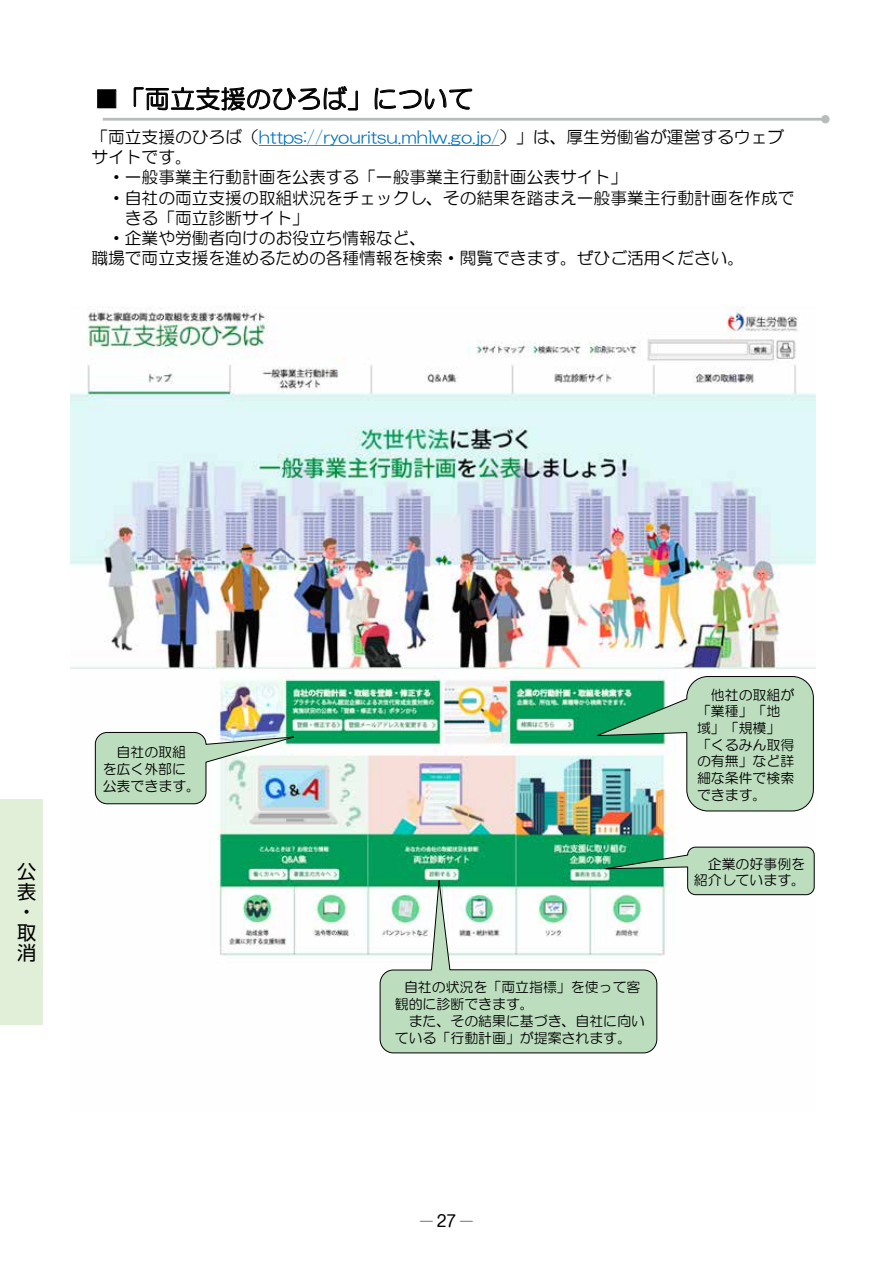
<style>
.page{position:relative;width:893px;height:1263px;background:#fff}
.page>*{position:absolute;margin:0;border:0;box-sizing:border-box;transform-origin:0 0}
.t1{font:25.05px "HG Maru Gothic MPRO";letter-spacing:.005em;color:#000}
.t2{font:19.2px/20.1px "UD Shin Go Pro";color:#000}
.t3{font:16.8px "HG Maru Gothic MPRO";color:#000}
.t4{font:16.8px "HG Maru Gothic MPRO";color:#0070bc}
.t5{font:13.95px/16.8px "HG Maru Gothic MPRO";color:#000}
.t6{font:12.75px "Shin M Go Pro";color:#000}
.s1{color:#000}
.s2{font-size:15.9px}
</style>
<div class="page">
<img style="left:71px;top:306px;width:745px;height:748px">
<svg style="left:134px;top:86px;width:224px;height:25px"></svg>
<svg style="left:374px;top:87px;width:98px;height:23px"></svg>
<hr style="left:103px;top:118px;width:722px;height:3px;background:#babbbb">
<div style="left:821px;top:115px;width:8px;height:8px;background:#babbbb;border-radius:50%"></div>
<svg style="left:259px;top:145px;width:241px;height:1px"></svg>
<svg style="left:95px;top:732px;width:206px;height:72px;background:#bddac9"></svg>
<svg style="left:594px;top:676px;width:220px;height:136px;background:#a9d3b9"></svg>
<svg style="left:596px;top:846px;width:219px;height:49px;background:#9eccad"></svg>
<svg style="left:379px;top:874px;width:278px;height:179px"></svg>
<div style="left:0;top:799px;width:43px;height:226px;background:#e1eed8"></div>
<h1 class="t1" style="left:94px;top:86px;width:381px">■「両立支援のひろば」について</h1>
<p class="t4" style="left:91px;top:129px;width:694px"><span class="s1">「両立支援のひろば（</span>https://ryouritsu.mhlw.go.jp/<span class="s1">）」は、厚生労働省が運営するウェブ</span></p>
<p class="t3" style="left:91px;top:149px;width:102px">サイトです。</p>
<p class="t3" style="left:108px;top:169px;width:520px">・一般事業主行動計画を公表する「一般事業主行動計画公表サイト」</p>
<p class="t3" style="left:108px;top:189px;width:688px">・自社の両立支援の取組状況をチェックし、その結果を踏まえ一般事業主行動計画を作成で</p>
<p class="t3" style="left:125px;top:209px;width:186px">きる「両立診断サイト」</p>
<p class="t3" style="left:108px;top:229px;width:320px">・企業や労働者向けのお役立ち情報など、</p>
<p class="t3" style="left:91px;top:249px;width:654px">職場で両立支援を進めるための各種情報を検索・閲覧できます。ぜひご活用ください。</p>
<p class="t2" style="left:17px;top:861px;width:20px">公表・取消</p>
<p class="t5" style="left:103px;top:744px;width:99px;text-indent:14px">自社の取組を広く外部に公表できます。</p>
<p class="t5" style="left:395px;top:979px;width:247px;text-indent:9px">自社の状況を「両立指標」を使って客観的に診断できます。</p>
<p class="t5" style="left:395px;top:1012px;width:252px;text-indent:14px">また、その結果に基づき、自社に向いている「行動計画」が提案されます。</p>
<p class="t5" style="left:697px;top:686px;width:99px;text-indent:14px">他社の取組が「業種」「地域」「規模」「くるみん取得の有無」など詳細な条件で検索できます。</p>
<p class="t5" style="left:694px;top:855px;width:113px;text-align:right">企業の好事例を紹介しています。</p>
<p class="t6" style="left:420px;top:1211px;width:54px">─ <span class="s2">27</span> ─</p>
</div>
